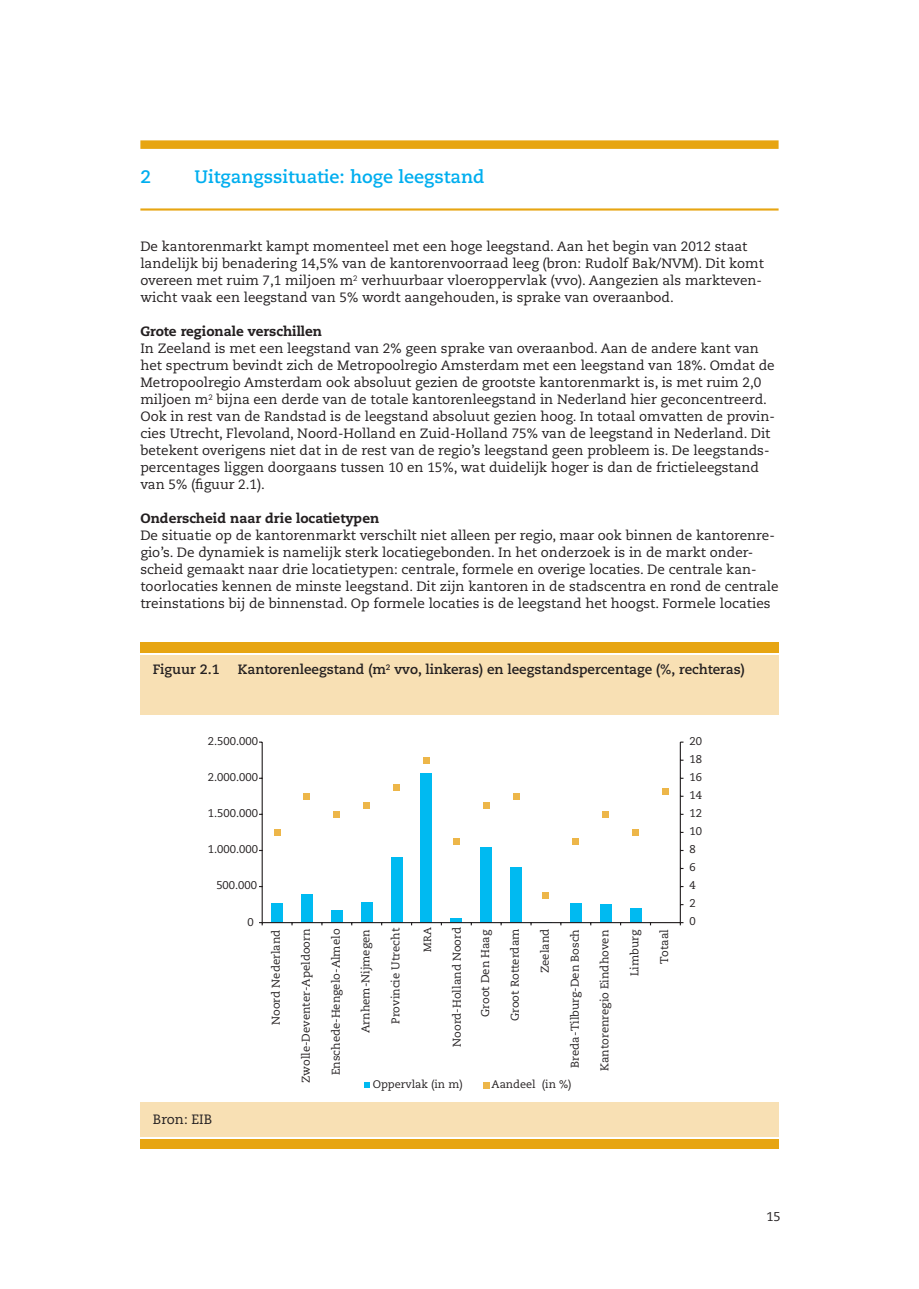
<style>
.page{position:relative;width:919px;height:1289px;background:#fff}
.page>*{position:absolute;margin:0;border:0;box-sizing:border-box;transform-origin:0 0}
._8___Tekstpagina___H{font:700 18px "Caecilia LT Std";color:#00aeef}
._7___Inhoudsopg____S{font:13.5px/17px "Caecilia LT Std";color:#231f20}
._11___Tekstpagina{font:13.5px/17px "Caecilia LT Std";color:#231f20}
._11___Tekstpagina-2{font:700 13.5px "Caecilia LT Std";color:#231f20}
._10___Tekstpagina{font:800 13.5px "Caecilia LT Std";color:#231f20}
.t1{font:12.75px "Caecilia LT Std";color:#231f20}
.t2{font:11.25px "Caecilia LT Std";color:#231f20}
.t3{font:10.95px "Caecilia LT Std";color:#231f20}
._7___Inhoudsopg____S-2{font:10.5px "Caecilia LT Std";color:#231f20}
</style>
<div class="page">
<div style="left:140px;top:140px;width:638px;height:9px;background:#e7a512"></div>
<hr style="left:140px;top:208px;width:638px;height:2px;background:#e7a512">
<svg style="left:364px;top:1082px;width:6px;height:5px"></svg>
<div style="left:482px;top:1081px;width:7px;height:7px;background:#edb649"></div>
<div style="left:140px;top:642px;width:638px;height:10px;background:#e7a512"></div>
<div style="left:140px;top:655px;width:638px;height:59px;background:#f8e0b4"></div>
<div style="left:140px;top:1102px;width:638px;height:34px;background:#f8e0b4"></div>
<div style="left:140px;top:1138px;width:638px;height:10px;background:#e7a512"></div>
<div style="left:271px;top:902px;width:12px;height:20px;background:#00baf1"></div>
<div style="left:301px;top:893px;width:12px;height:29px;background:#00baf1"></div>
<div style="left:331px;top:910px;width:12px;height:12px;background:#00baf1"></div>
<div style="left:361px;top:902px;width:11px;height:20px;background:#00baf1"></div>
<div style="left:390px;top:856px;width:12px;height:66px;background:#00baf1"></div>
<div style="left:420px;top:772px;width:12px;height:150px;background:#00baf1"></div>
<div style="left:450px;top:917px;width:12px;height:5px;background:#00baf1"></div>
<div style="left:480px;top:847px;width:12px;height:75px;background:#00baf1"></div>
<div style="left:510px;top:867px;width:12px;height:55px;background:#00baf1"></div>
<div style="left:570px;top:902px;width:11px;height:20px;background:#00baf1"></div>
<div style="left:599px;top:903px;width:12px;height:19px;background:#00baf1"></div>
<div style="left:629px;top:908px;width:12px;height:14px;background:#00baf1"></div>
<hr style="left:679px;top:742px;width:1px;height:180px;background:#231f20">
<hr style="left:261px;top:742px;width:2px;height:180px;background:#231f20">
<hr style="left:262px;top:922px;width:418px;height:1px;background:#231f20">
<svg style="left:274px;top:829px;width:6px;height:6px"></svg>
<div style="left:303px;top:792px;width:7px;height:7px;background:#edb649"></div>
<div style="left:333px;top:811px;width:7px;height:6px;background:#edb649"></div>
<div style="left:363px;top:801px;width:7px;height:7px;background:#edb649"></div>
<div style="left:393px;top:783px;width:7px;height:7px;background:#edb649"></div>
<div style="left:423px;top:756px;width:6px;height:7px;background:#edb649"></div>
<svg style="left:453px;top:838px;width:6px;height:6px"></svg>
<div style="left:482px;top:801px;width:7px;height:7px;background:#edb649"></div>
<div style="left:512px;top:792px;width:7px;height:7px;background:#edb649"></div>
<div style="left:542px;top:892px;width:7px;height:6px;background:#edb649"></div>
<div style="left:572px;top:838px;width:7px;height:6px;background:#edb649"></div>
<div style="left:602px;top:811px;width:7px;height:6px;background:#edb649"></div>
<svg style="left:632px;top:829px;width:6px;height:6px"></svg>
<div style="left:662px;top:788px;width:6px;height:7px;background:#edb649"></div>
<p class="_8___Tekstpagina___H" style="left:140px;top:166px;width:12px">2</p>
<p class="_8___Tekstpagina___H" style="left:194px;top:166px;width:291px">Uitgangssituatie: hoge leegstand</p>
<p class="_7___Inhoudsopg____S" style="left:140px;top:238px;width:625px">De kantorenmarkt kampt momenteel met een hoge leegstand. Aan het begin van 2012 staat landelijk bij benadering 14,5% van de kantorenvoorraad leeg (bron: Rudolf Bak/NVM). Dit komt overeen met ruim 7,1 miljoen m<sup>2</sup> verhuurbaar vloeroppervlak (vvo). Aangezien als markteven&shy;wicht vaak een leegstand van 5% wordt aangehouden, is sprake van overaanbod.</p>
<p class="_10___Tekstpagina" style="left:140px;top:323px;width:183px">Grote regionale verschillen</p>
<p class="_7___Inhoudsopg____S" style="left:140px;top:340px;width:636px">In Zeeland is met een leegstand van 2% geen sprake van overaanbod. Aan de andere kant van het spectrum bevindt zich de Metropoolregio Amsterdam met een leegstand van 18%. Omdat de Metropoolregio Amsterdam ook absoluut gezien de grootste kantorenmarkt is, is met ruim 2,0 miljoen m<sup>2</sup> bijna een derde van de totale kantorenleegstand in Nederland hier geconcentreerd.<br>Ook in rest van de Randstad is de leegstand absoluut gezien hoog. In totaal omvatten de provin&shy;cies Utrecht, Flevoland, Noord-Holland en Zuid-Holland 75% van de leegstand in Nederland. Dit betekent overigens niet dat in de rest van de regio’s leegstand geen probleem is. De leegstands&shy;percentages liggen doorgaans tussen 10 en 15%, wat duidelijk hoger is dan de frictieleegstand van 5% (figuur 2.1).</p>
<p class="_10___Tekstpagina" style="left:140px;top:510px;width:240px">Onderscheid naar drie locatietypen</p>
<p class="_11___Tekstpagina" style="left:140px;top:527px;width:636px">De situatie op de kantorenmarkt verschilt niet alleen per regio, maar ook binnen de kantorenre&shy;gio’s. De dynamiek is namelijk sterk locatiegebonden. In het onderzoek is in de markt onder&shy;scheid gemaakt naar drie locatietypen: centrale, formele en overige locaties. De centrale kan-</p>
<p class="_11___Tekstpagina" style="left:140px;top:578px;width:639px">toorlocaties kennen de minste leegstand. Dit zijn kantoren in de stadscentra en rond de centrale treinstations bij de binnenstad. Op formele locaties is de leegstand het hoogst. Formele locaties</p>
<p class="_11___Tekstpagina-2" style="left:153px;top:661px;width:69px">Figuur 2.1</p>
<p class="_11___Tekstpagina-2" style="left:238px;top:661px;width:508px">Kantorenleegstand (m<sup>2</sup> vvo, linkeras) en leegstandspercentage (%, rechteras)</p>
<p class="t2" style="left:208px;top:734px;width:52px">2.500.000</p>
<p class="t2" style="left:689px;top:734px;width:14px">20</p>
<p class="t2" style="left:689px;top:752px;width:14px">18</p>
<p class="t2" style="left:208px;top:770px;width:52px">2.000.000</p>
<p class="t2" style="left:689px;top:770px;width:14px">16</p>
<p class="t2" style="left:689px;top:788px;width:14px">14</p>
<p class="t2" style="left:208px;top:806px;width:52px">1.500.000</p>
<p class="t2" style="left:689px;top:806px;width:14px">12</p>
<p class="t2" style="left:689px;top:824px;width:14px">10</p>
<p class="t2" style="left:208px;top:842px;width:52px">1.000.000</p>
<p class="t2" style="left:689px;top:842px;width:8px">8</p>
<p class="t2" style="left:689px;top:860px;width:8px">6</p>
<p class="t2" style="left:216px;top:879px;width:42px">500.000</p>
<p class="t2" style="left:689px;top:879px;width:8px">4</p>
<p class="t2" style="left:689px;top:897px;width:8px">2</p>
<p class="t2" style="left:247px;top:915px;width:8px">0</p>
<p class="t2" style="left:269px;top:1024px;width:97px;rotate:-90deg">Noord Nederland</p>
<p class="t2" style="left:299px;top:1083px;width:156px;rotate:-90deg">Zwolle-Deventer-Apeldoorn</p>
<p class="t2" style="left:329px;top:1075px;width:148px;rotate:-90deg">Enschede-Hengelo-Almelo</p>
<p class="t2" style="left:359px;top:1033px;width:105px;rotate:-90deg">Arnhem-Nijmegen</p>
<p class="t2" style="left:389px;top:1023px;width:98px;rotate:-90deg">Provincie Utrecht</p>
<p class="t2" style="left:450px;top:1046px;width:121px;rotate:-90deg">Noord-Holland Noord</p>
<p class="t2" style="left:478px;top:1017px;width:89px;rotate:-90deg">Groot Den Haag</p>
<p class="t2" style="left:508px;top:1021px;width:94px;rotate:-90deg">Groot Rotterdam</p>
<p class="t2" style="left:538px;top:973px;width:46px;rotate:-90deg">Zeeland</p>
<p class="t2" style="left:568px;top:1067px;width:140px;rotate:-90deg">Breda-Tilburg-Den Bosch</p>
<p class="t2" style="left:598px;top:1071px;width:143px;rotate:-90deg">Kantorenregio Eindhoven</p>
<p class="t2" style="left:628px;top:976px;width:48px;rotate:-90deg">Limburg</p>
<p class="t2" style="left:657px;top:964px;width:37px;rotate:-90deg">Totaal</p>
<p class="_7___Inhoudsopg____S-2" style="left:421px;top:951px;width:26px;rotate:-90deg">MRA</p>
<p class="t3" style="left:372px;top:1077px;width:92px">Oppervlak (in m)</p>
<p class="t3" style="left:491px;top:1077px;width:82px">Aandeel (in %)</p>
<p class="t2" style="left:689px;top:915px;width:8px">0</p>
<p class="_11___Tekstpagina" style="left:153px;top:1110px;width:61px">Bron: EIB</p>
<p class="t1" style="left:766px;top:1209px;width:16px">15</p>
</div>
